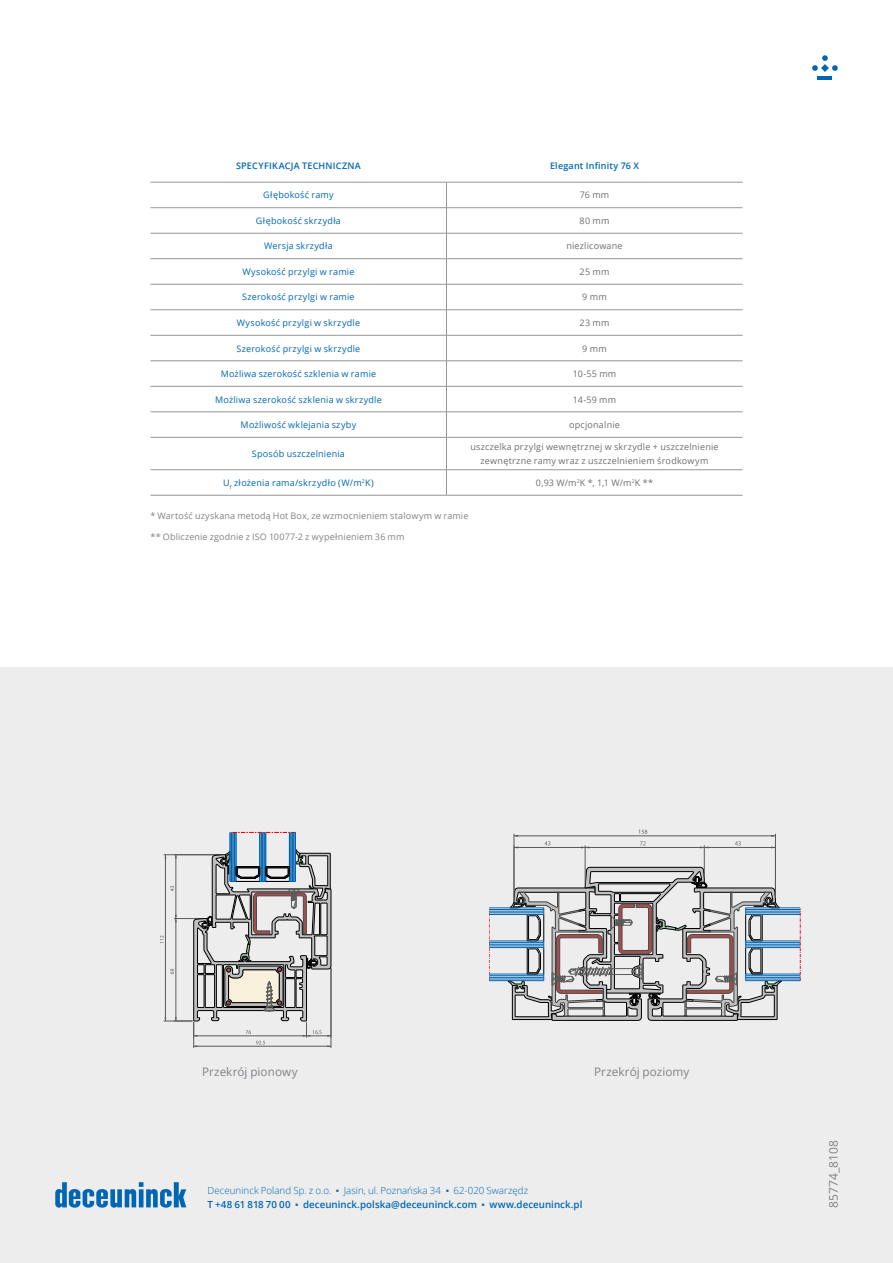
<style>
.page{position:relative;width:893px;height:1263px;background:#fff}
.page>*{position:absolute;margin:0;border:0;box-sizing:border-box;transform-origin:0 0}
.t1{font:12px "Open Sans";color:#808285}
.t2{font:11.7px "Open Sans";letter-spacing:.005em;color:#808285}
.t3{font:600 9.75px/13.5px "Open Sans";letter-spacing:.005em;color:#0066b3}
.t4{font:9px "Open Sans";letter-spacing:.025em;color:#0066b3}
.t5{font:9px/13.5px "Open Sans";letter-spacing:.025em;color:#6d6e71;text-align:center}
.t6{font:9px "Open Sans";letter-spacing:.015em;color:#808285}
.t7{font:600 9px "Open Sans";letter-spacing:.025em;color:#0066b3}
.s1{font-weight:300}
.s2{font-family:"Arial";font-weight:400}
</style>
<div class="page">
<div style="left:0;top:667px;width:893px;height:596px;background:#ededee"></div>
<hr style="left:818px;top:76px;width:14px;height:3px;background:#0066b3">
<svg style="left:812px;top:55px;width:26px;height:17px"></svg>
<hr style="left:775px;top:834px;width:1px;height:63px;background:#58595b">
<hr style="left:514px;top:834px;width:1px;height:63px;background:#58595b">
<hr style="left:514px;top:835px;width:261px;height:1px;background:#58595b">
<hr style="left:704px;top:847px;width:71px;height:1px;background:#58595b">
<hr style="left:704px;top:845px;width:1px;height:32px;background:#58595b">
<hr style="left:585px;top:847px;width:119px;height:1px;background:#58595b">
<hr style="left:585px;top:845px;width:1px;height:39px;background:#58595b">
<hr style="left:514px;top:847px;width:71px;height:1px;background:#58595b">
<svg style="left:639px;top:830px;width:8px;height:4px"></svg>
<svg style="left:735px;top:841px;width:6px;height:4px"></svg>
<svg style="left:640px;top:841px;width:6px;height:4px"></svg>
<svg style="left:545px;top:841px;width:5px;height:4px"></svg>
<svg style="left:489px;top:867px;width:312px;height:154px"></svg>
<hr style="left:331px;top:968px;width:1px;height:80px;background:#58595b">
<svg style="left:160px;top:832px;width:171px;height:216px"></svg>
<hr style="left:150px;top:207px;width:296px;height:1px;background:#939598">
<hr style="left:447px;top:207px;width:295px;height:1px;background:#939598">
<hr style="left:150px;top:233px;width:296px;height:1px;background:#939598">
<hr style="left:447px;top:233px;width:295px;height:1px;background:#939598">
<hr style="left:150px;top:258px;width:296px;height:1px;background:#939598">
<hr style="left:447px;top:258px;width:295px;height:1px;background:#939598">
<hr style="left:150px;top:284px;width:296px;height:1px;background:#939598">
<hr style="left:447px;top:284px;width:295px;height:1px;background:#939598">
<hr style="left:150px;top:309px;width:296px;height:1px;background:#939598">
<hr style="left:447px;top:309px;width:295px;height:1px;background:#939598">
<hr style="left:150px;top:335px;width:296px;height:1px;background:#939598">
<hr style="left:447px;top:335px;width:295px;height:1px;background:#939598">
<hr style="left:150px;top:361px;width:296px;height:1px;background:#939598">
<hr style="left:447px;top:361px;width:295px;height:1px;background:#939598">
<hr style="left:150px;top:386px;width:296px;height:1px;background:#939598">
<hr style="left:447px;top:386px;width:295px;height:1px;background:#939598">
<hr style="left:150px;top:412px;width:296px;height:1px;background:#939598">
<hr style="left:447px;top:412px;width:295px;height:1px;background:#939598">
<hr style="left:150px;top:437px;width:296px;height:1px;background:#939598">
<hr style="left:447px;top:437px;width:295px;height:1px;background:#939598">
<hr style="left:150px;top:469px;width:296px;height:1px;background:#939598">
<hr style="left:447px;top:469px;width:295px;height:1px;background:#939598">
<hr style="left:150px;top:495px;width:296px;height:1px;background:#939598">
<hr style="left:446px;top:495px;width:296px;height:1px;background:#939598">
<svg style="left:446px;top:183px;width:1px;height:254px"></svg>
<hr style="left:446px;top:437px;width:1px;height:33px;background:#939598">
<svg style="left:446px;top:470px;width:1px;height:25px"></svg>
<hr style="left:150px;top:182px;width:296px;height:1px;background:#939598">
<hr style="left:446px;top:182px;width:296px;height:1px;background:#939598">
<svg style="left:55px;top:1182px;width:131px;height:26px"></svg>
<p class="t7" style="left:236px;top:159px;width:126px">SPECYFIKACJA TECHNICZNA</p>
<p class="t7" style="left:550px;top:159px;width:91px">Elegant Infinity 76 X</p>
<p class="t4" style="left:263px;top:189px;width:72px">Głębokość ramy</p>
<p class="t5" style="left:580px;top:188px;width:31px">76 mm</p>
<p class="t4" style="left:256px;top:214px;width:87px">Głębokość skrzydła</p>
<p class="t5" style="left:579px;top:214px;width:31px">80 mm</p>
<p class="t4" style="left:264px;top:240px;width:70px">Wersja skrzydła</p>
<p class="t5" style="left:566px;top:239px;width:58px">niezlicowane</p>
<p class="t4" style="left:242px;top:265px;width:114px">Wysokość przylgi w ramie</p>
<p class="t5" style="left:580px;top:265px;width:31px">25 mm</p>
<p class="t4" style="left:242px;top:291px;width:114px">Szerokość przylgi w ramie</p>
<p class="t5" style="left:582px;top:290px;width:26px">9 mm</p>
<p class="t4" style="left:237px;top:317px;width:125px">Wysokość przylgi w skrzydle</p>
<p class="t5" style="left:579px;top:316px;width:31px">23 mm</p>
<p class="t4" style="left:237px;top:342px;width:125px">Szerokość przylgi w skrzydle</p>
<p class="t5" style="left:582px;top:341px;width:26px">9 mm</p>
<p class="t4" style="left:221px;top:368px;width:157px">Możliwa szerokość szklenia w ramie</p>
<p class="t5" style="left:573px;top:367px;width:45px">10-55 mm</p>
<p class="t4" style="left:215px;top:393px;width:168px">Możliwa szerokość szklenia w skrzydle</p>
<p class="t5" style="left:573px;top:392px;width:45px">14-59 mm</p>
<p class="t4" style="left:241px;top:419px;width:117px">Możliwość wklejania szyby</p>
<p class="t5" style="left:569px;top:418px;width:52px">opcjonalnie</p>
<p class="t4" style="left:252px;top:448px;width:94px">Sposób uszczelnienia</p>
<p class="t5" style="left:470px;top:440px;width:250px">uszczelka przylgi wewnętrznej w skrzydle + uszczelnienie zewnętrzne ramy wraz z uszczelnieniem środkowym</p>
<p class="t4" style="left:223px;top:476px;width:152px">U<sub>f</sub> złożenia rama/skrzydło (W/m<sup>2</sup>K)</p>
<p class="t5" style="left:536px;top:476px;width:119px">0,93 W/m<sup>2</sup>K *, 1,1 W/m<sup>2</sup>K **</p>
<p class="t6" style="left:150px;top:510px;width:319px">* Wartość uzyskana metodą Hot Box, ze wzmocnieniem stalowym w ramie</p>
<p class="t6" style="left:150px;top:531px;width:256px">** Obliczenie zgodnie z ISO 10077-2 z wypełnieniem 36 mm</p>
<p class="t2" style="left:202px;top:1063px;width:97px">Przekrój pionowy</p>
<p class="t2" style="left:594px;top:1063px;width:97px">Przekrój poziomy</p>
<p class="t3" style="left:208px;top:1184px;width:376px"><span class="s1">Deceuninck Poland Sp. z o.o.</span> <span class="s2">▪</span> <span class="s1">Jasin, ul. Poznańska 34</span> <span class="s2">▪</span> <span class="s1">62-020 Swarzędz<br></span>T +48 61 818 70 00 <span class="s2">▪</span> deceuninck.polska@deceuninck.com <span class="s2">▪</span> www.deceuninck.pl</p>
<h1 class="t1" style="left:825px;top:1208px;width:69px;rotate:-90deg">85774_8108</h1>
</div>
